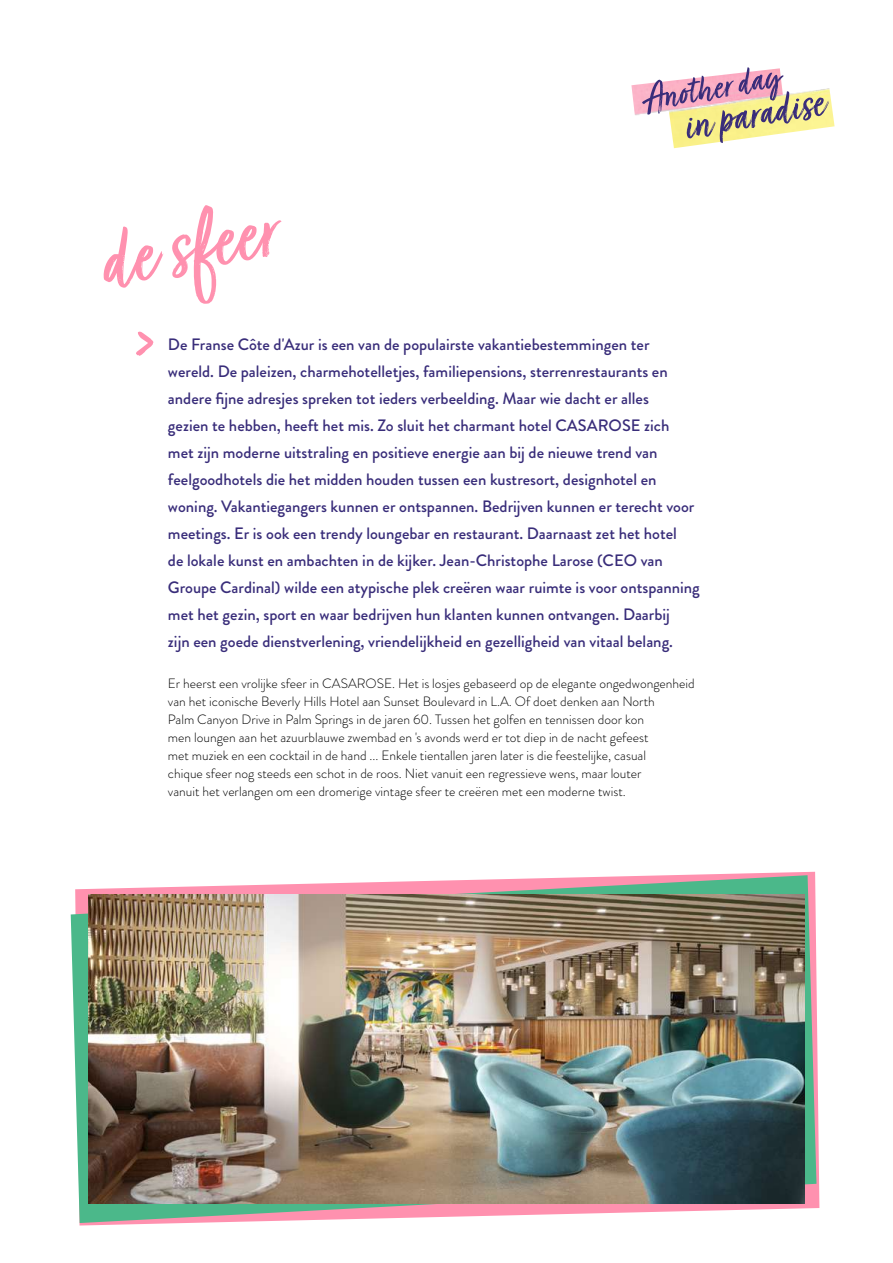
<style>
.page{position:relative;width:893px;height:1263px;background:#fff}
.page>*{position:absolute;margin:0;border:0;box-sizing:border-box;transform-origin:0 0}
.t1{font:97.2px "Turbinado Pro";color:#ff91af}
.t2{font:500 16.5px/27px "Brandon Grotesque";color:#392d7a}
.t3{font:300 13.5px/18px "Brandon Grotesque";color:#000}
</style>
<div class="page">
<img style="left:631px;top:84px;width:11px;height:32px">
<img style="left:673px;top:88px;width:162px;height:60px">
<svg style="left:642px;top:67px;width:187px;height:76px"></svg>
<svg style="left:71px;top:875px;width:745px;height:348px"></svg>
<img style="left:89px;top:894px;width:715px;height:309px">
<h1 class="t1" style="left:91px;top:210px;width:181px;rotate:-11deg">de sfeer</h1>
<p class="t2" style="left:168px;top:331px;width:533px">De Franse Côte d'Azur is een van de populairste vakantiebestemmingen ter<br>wereld. De paleizen, charmehotelletjes, familiepensions, sterrenrestaurants en andere fijne adresjes spreken tot ieders verbeelding. Maar wie dacht er alles<br>gezien te hebben, heeft het mis. Zo sluit het charmant hotel CASAROSE zich<br>met zijn moderne uitstraling en positieve energie aan bij de nieuwe trend van feelgoodhotels die het midden houden tussen een kustresort, designhotel en woning. Vakantiegangers kunnen er ontspannen. Bedrijven kunnen er terecht voor meetings. Er is ook een trendy loungebar en restaurant. Daarnaast zet het hotel<br>de lokale kunst en ambachten in de kijker. Jean-Christophe Larose (CEO van Groupe Cardinal) wilde een atypische plek creëren waar ruimte is voor ontspanning met het gezin, sport en waar bedrijven hun klanten kunnen ontvangen. Daarbij<br>zijn een goede dienstverlening, vriendelijkheid en gezelligheid van vitaal belang.</p>
<p class="t3" style="left:168px;top:674px;width:528px">Er heerst een vrolijke sfeer in CASAROSE. Het is losjes gebaseerd op de elegante ongedwongenheid van het iconische Beverly Hills Hotel aan Sunset Boulevard in L.A. Of doet denken aan North<br>Palm Canyon Drive in Palm Springs in de jaren 60. Tussen het golfen en tennissen door kon<br>men loungen aan het azuurblauwe zwembad en 's avonds werd er tot diep in de nacht gefeest<br>met muziek en een cocktail in de hand ... Enkele tientallen jaren later is die feestelijke, casual<br>chique sfeer nog steeds een schot in de roos. Niet vanuit een regressieve wens, maar louter<br>vanuit het verlangen om een dromerige vintage sfeer te creëren met een moderne twist.</p>
</div>
